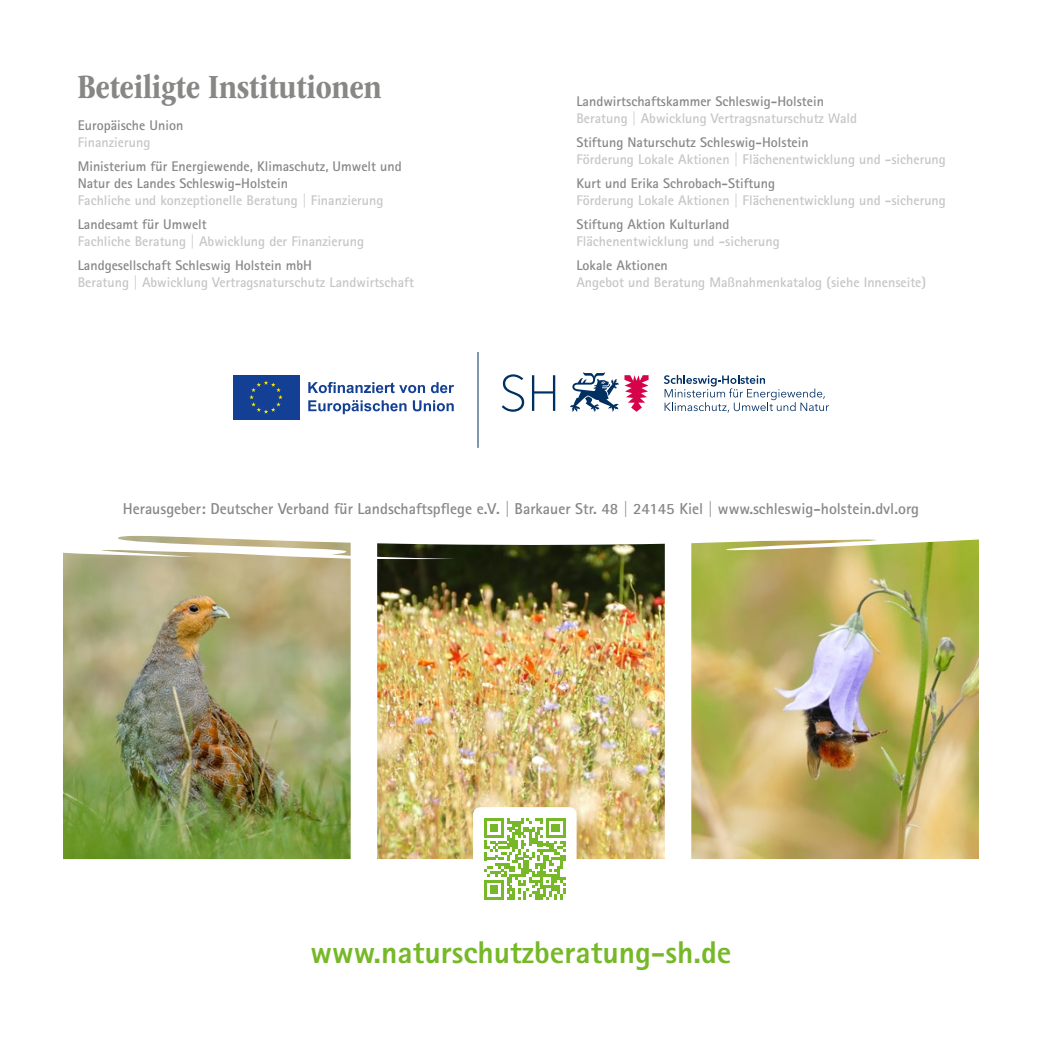
<style>
.page{position:relative;width:1042px;height:1042px;background:#fff}
.page>*{position:absolute;margin:0;border:0;box-sizing:border-box;transform-origin:0 0}
.t1{font:700 condensed 35px "ITC Garamond Std";color:#878786}
.t2{font:800 31.5px "Rotis Sans Serif Std";color:#76b828}
.t3{font:700 15.75px "Rotis Sans Serif Std";color:#878786}
.t4{font:700 14px "Rotis Sans Serif Std";color:#c5c6c6}
.t5{font:700 14px/16.8px "Rotis Sans Serif Std";color:#878786}
</style>
<div class="page">
<div style="left:233px;top:375px;width:66px;height:44px;background:#134094"></div>
<svg style="left:249px;top:380px;width:34px;height:34px"></svg>
<svg style="left:308px;top:382px;width:117px;height:11px"></svg>
<svg style="left:431px;top:382px;width:23px;height:11px"></svg>
<svg style="left:308px;top:400px;width:98px;height:14px"></svg>
<svg style="left:413px;top:400px;width:41px;height:11px"></svg>
<svg style="left:664px;top:375px;width:165px;height:37px"></svg>
<hr style="left:477px;top:352px;width:1px;height:96px;background:#002f62">
<svg style="left:570px;top:372px;width:78px;height:40px"></svg>
<svg style="left:502px;top:374px;width:22px;height:38px"></svg>
<svg style="left:532px;top:375px;width:23px;height:36px"></svg>
<img style="left:63px;top:536px;width:288px;height:323px">
<img style="left:377px;top:543px;width:288px;height:316px">
<img style="left:691px;top:539px;width:288px;height:320px">
<div style="left:473px;top:807px;width:103px;height:103px;background:#fff;border-radius:7px"></div>
<svg style="left:484px;top:818px;width:81px;height:81px"></svg>
<h1 class="t1" style="left:78px;top:68px;width:306px">Beteiligte Institutionen</h1>
<p class="t5" style="left:78px;top:117px;width:107px">Europäische Union</p>
<p class="t4" style="left:78px;top:133px;width:74px">Finanzierung</p>
<p class="t5" style="left:78px;top:158px;width:326px">Ministerium für Energiewende, Klimaschutz, Umwelt und<br>Natur des Landes Schleswig-Holstein</p>
<p class="t4" style="left:78px;top:191px;width:307px">Fachliche und konzeptionelle Beratung | Finanzierung</p>
<p class="t5" style="left:78px;top:216px;width:131px">Landesamt für Umwelt</p>
<p class="t4" style="left:78px;top:232px;width:288px">Fachliche Beratung | Abwicklung der Finanzierung</p>
<p class="t5" style="left:78px;top:257px;width:236px">Landgesellschaft Schleswig Holstein mbH</p>
<p class="t4" style="left:78px;top:273px;width:338px">Beratung | Abwicklung Vertragsnaturschutz Landwirtschaft</p>
<p class="t5" style="left:576px;top:92px;width:249px">Landwirtschaftskammer Schleswig-Holstein</p>
<p class="t4" style="left:576px;top:109px;width:282px">Beratung | Abwicklung Vertragsnaturschutz Wald</p>
<p class="t5" style="left:576px;top:133px;width:234px">Stiftung Naturschutz Schleswig-Holstein</p>
<p class="t4" style="left:576px;top:150px;width:371px">Förderung Lokale Aktionen | Flächenentwicklung und -sicherung</p>
<p class="t5" style="left:576px;top:174px;width:200px">Kurt und Erika Schrobach-Stiftung</p>
<p class="t4" style="left:576px;top:191px;width:371px">Förderung Lokale Aktionen | Flächenentwicklung und -sicherung</p>
<p class="t5" style="left:576px;top:216px;width:154px">Stiftung Aktion Kulturland</p>
<p class="t4" style="left:576px;top:232px;width:205px">Flächenentwicklung und -sicherung</p>
<p class="t5" style="left:576px;top:257px;width:93px">Lokale Aktionen</p>
<p class="t4" style="left:576px;top:273px;width:351px">Angebot und Beratung Maßnahmenkatalog (siehe Innenseite)</p>
<p class="t3" style="left:123px;top:499px;width:798px">Herausgeber: Deutscher Verband für Landschaftspflege e.V. | Barkauer Str. 48 | 24145 Kiel | www.schleswig-holstein.dvl.org</p>
<h2 class="t2" style="left:311px;top:932px;width:422px">www.naturschutzberatung-sh.de</h2>
</div>
